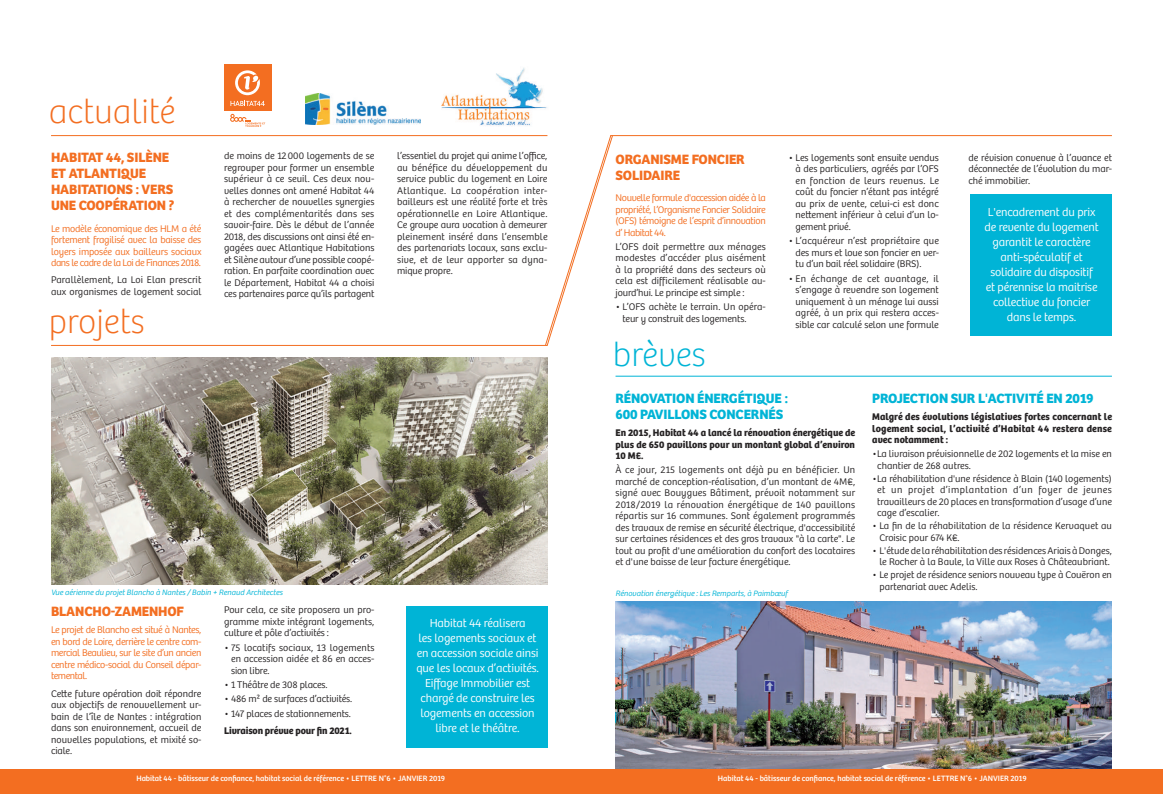
<style>
.page{position:relative;width:1163px;height:794px;background:#fff}
.page>*{position:absolute;margin:0;border:0;box-sizing:border-box;transform-origin:0 0}
.t1{font:100 35px "Bree";color:#f36e21}
.t2{font:100 35px "Bree";color:#00b4d6}
.t3{font:700 14px/16px "Bree";letter-spacing:-.01em;color:#f36e21}
.t4{font:700 14px/16px "Bree";letter-spacing:-.01em;color:#00b4d6}
.t5{font:300 12px/15px "Bree";letter-spacing:-.01em;color:#fff;text-align:center}
.t6{font:300 10px/11.5px "Bree";color:#262324;text-align:justify}
.t7{font:300 10px/11.5px "Bree";letter-spacing:-.035em;color:#f36e21;text-align:justify}
.t8{font:700 10px/11.5px "Bree";color:#262324;text-align:justify}
.t9{font:8px "Bree";color:#fff}
.t10{font:italic 300 8px "Bree";color:#00b4d6}
</style>
<div class="page">
<div style="left:406px;top:606px;width:141px;height:141px;background:#00b4d6"></div>
<img style="left:615px;top:601px;width:496px;height:168px">
<hr style="left:615px;top:376px;width:496px;height:1px;background:#00b4d6">
<div style="left:0;top:769px;width:1162px;height:25px;background:#f36e21"></div>
<hr style="left:51px;top:135px;width:496px;height:1px;background:#f36e21">
<hr style="left:51px;top:345px;width:496px;height:1px;background:#f36e21">
<img style="left:51px;top:357px;width:496px;height:227px">
<img style="left:441px;top:68px;width:106px;height:58px">
<img style="left:305px;top:93px;width:115px;height:31px">
<hr style="left:610px;top:135px;width:501px;height:1px;background:#f36e21">
<svg style="left:545px;top:135px;width:68px;height:211px"></svg>
<div style="left:224px;top:65px;width:47px;height:47px;background:#f36e21"></div>
<svg style="left:235px;top:70px;width:25px;height:25px"></svg>
<svg style="left:230px;top:101px;width:35px;height:5px"></svg>
<svg style="left:230px;top:114px;width:35px;height:13px"></svg>
<div style="left:970px;top:194px;width:141px;height:141px;background:#00b4d6"></div>
<h1 class="t1" style="left:49px;top:92px;width:128px">actualité</h1>
<h2 class="t3" style="left:51px;top:150px;width:125px">HABITAT 44, SILÈNE<br>ET ATLANTIQUE<br>HABITATIONS : VERS<br>UNE COOPÉRATION ?</h2>
<p class="t7" style="left:51px;top:223px;width:152px">Le modèle économique des HLM a été fortement fragilisé avec la baisse des loyers imposée aux bailleurs sociaux dans le cadre de la Loi de Finances 2018.</p>
<p class="t6" style="left:51px;top:274px;width:152px">Parallèlement, La Loi Elan prescrit aux organismes de logement social</p>
<h1 class="t1" style="left:49px;top:302px;width:97px">projets</h1>
<p class="t6" style="left:224px;top:150px;width:152px">de moins de 12000 logements de se regrouper pour former un ensemble supérieur à ce seuil. Ces deux nou&shy;velles donnes ont amené Habitat 44 à rechercher de nouvelles synergies et des complémentarités dans ses savoir-faire. Dès le début de l’année 2018, des discussions ont ainsi été en&shy;gagées avec Atlantique Habitations et Silène autour d’une possible coopé&shy;ration. En parfaite coordination avec le Département, Habitat 44 a choisi ces partenaires parce qu’ils partagent</p>
<p class="t6" style="left:397px;top:150px;width:152px">l’essentiel du projet qui anime l’office, au bénéfice du développement du service public du logement en Loire Atlantique. La coopération inter&shy;bailleurs est une réalité forte et très opérationnelle en Loire Atlantique.<br>Ce groupe aura vocation à demeurer pleinement inséré dans l’ensemble des partenariats locaux, sans exclu&shy;sive, et de leur apporter sa dyna&shy;mique propre.</p>
<p class="t10" style="left:51px;top:587px;width:233px">Vue aérienne du projet Blancho à Nantes / Babin + Renaud Architectes</p>
<h2 class="t3" style="left:51px;top:603px;width:135px">BLANCHO-ZAMENHOF</h2>
<p class="t7" style="left:51px;top:624px;width:152px">Le projet de Blancho est situé à Nantes, en bord de Loire, derrière le centre com&shy;mercial Beaulieu, sur le site d’un ancien centre médico-social du Conseil dépar&shy;temental.</p>
<p class="t6" style="left:51px;top:687px;width:152px">Cette future opération doit répondre aux objectifs de renouvellement ur&shy;bain de l’île de Nantes : intégration dans son environnement, accueil de nouvelles populations, et mixité so&shy;ciale.</p>
<p class="t6" style="left:224px;top:604px;width:152px">Pour cela, ce site proposera un pro&shy;gramme mixte intégrant logements, culture et pôle d’activités :</p>
<p class="t6" style="left:231px;top:642px;width:145px;text-indent:-7px">• 75 locatifs sociaux, 13 logements en accession aidée et 86 en acces&shy;sion libre.</p>
<p class="t6" style="left:224px;top:679px;width:105px">• 1 Théâtre de 308 places.</p>
<p class="t6" style="left:224px;top:693px;width:130px">• 486 m² de surfaces d’activités.</p>
<p class="t6" style="left:224px;top:707px;width:128px">• 147 places de stationnements.</p>
<p class="t8" style="left:224px;top:725px;width:129px">Livraison prévue pour fin 2021.</p>
<p class="t5" style="left:416px;top:615px;width:124px">Habitat 44 réalisera<br>les logements sociaux et en accession sociale ainsi que les locaux d’activités.<br>Eiffage Immobilier est chargé de construire les logements en accession libre et le théâtre.</p>
<h2 class="t3" style="left:615px;top:151px;width:131px">ORGANISME FONCIER<br>SOLIDAIRE</h2>
<p class="t7" style="left:615px;top:192px;width:152px">Nouvelle formule d'accession aidée à la propriété, l’Organisme Foncier Solidaire (OFS) témoigne de l’esprit d’innovation d’ Habitat 44.</p>
<p class="t6" style="left:615px;top:241px;width:152px">L’OFS doit permettre aux ménages modestes d’accéder plus aisément à la propriété dans des secteurs où cela est difficilement réalisable au&shy;jourd’hui. Le principe est simple :</p>
<p class="t6" style="left:622px;top:301px;width:145px;text-indent:-7px">• L’OFS achète le terrain. Un opéra&shy;teur y construit des logements.</p>
<p class="t6" style="left:795px;top:152px;width:145px;text-indent:-7px">• Les logements sont ensuite vendus à des particuliers, agréés par l’OFS en fonction de leurs revenus. Le coût du foncier n’étant pas intégré au prix de vente, celui-ci est donc nettement inférieur à celui d’un lo&shy;gement privé.</p>
<p class="t6" style="left:795px;top:235px;width:145px;text-indent:-7px">• L’acquéreur n’est propriétaire que des murs et loue son foncier en ver&shy;tu d’un bail réel solidaire (BRS).</p>
<p class="t6" style="left:795px;top:273px;width:145px;text-indent:-7px">• En échange de cet avantage, il s’engage à revendre son logement uniquement à un ménage lui aussi agréé, à un prix qui restera acces&shy;sible car calculé selon une formule</p>
<p class="t6" style="left:968px;top:152px;width:145px">de révision convenue à l’avance et déconnectée de l’évolution du mar&shy;ché immobilier.</p>
<p class="t5" style="left:984px;top:204px;width:116px">L'encadrement du prix de revente du logement garantit le caractère anti-spéculatif et solidaire du dispositif et pérennise la maitrise collective du foncier dans le temps.</p>
<h1 class="t2" style="left:612px;top:335px;width:94px">brèves</h1>
<h2 class="t4" style="left:615px;top:390px;width:174px">RÉNOVATION ÉNERGÉTIQUE :<br>600 PAVILLONS CONCERNÉS</h2>
<p class="t8" style="left:615px;top:427px;width:241px">En 2015, Habitat 44 a lancé la rénovation énergétique de plus de 650 pavillons pour un montant global d’environ 10 M€.</p>
<p class="t6" style="left:615px;top:464px;width:241px">À ce jour, 215 logements ont déjà pu en bénéficier. Un marché de conception-réalisation, d’un montant de 4M€, signé avec Bouygues Bâtiment, prévoit notamment sur 2018/2019 la rénovation énergétique de 140 pavillons répartis sur 16 communes. Sont également programmés des travaux de remise en sécurité électrique, d'accessibilité sur certaines résidences et des gros travaux "à la carte". Le tout au profit d'une amélioration du confort des locataires et d'une baisse de leur facture énergétique.</p>
<p class="t10" style="left:615px;top:588px;width:174px">Rénovation énergétique : Les Remparts, à Paimbœuf</p>
<h2 class="t4" style="left:872px;top:390px;width:223px">PROJECTION SUR L'ACTIVITÉ EN 2019</h2>
<p class="t8" style="left:872px;top:411px;width:241px">Malgré des évolutions législatives fortes concernant le logement social, l’activité d’Habitat 44 restera dense avec notamment :</p>
<p class="t6" style="left:877px;top:448px;width:236px;text-indent:-5px">•La livraison prévisionnelle de 202 logements et la mise en chantier de 268 autres.</p>
<p class="t6" style="left:877px;top:473px;width:236px;text-indent:-5px">•La réhabilitation d'une résidence à Blain (140 logements) et un projet d’implantation d’un foyer de jeunes travailleurs de 20 places en transformation d’usage d’une cage d’escalier.</p>
<p class="t6" style="left:879px;top:520px;width:234px;text-indent:-7px">• La fin de la réhabilitation de la résidence Kervaquet au<br>Croisic pour 674 K€.</p>
<p class="t6" style="left:872px;top:545px;width:241px;text-align:center">• L'étude de la réhabilitation des résidences Ariais à Donges, le Rocher à la Baule, la Ville aux Roses à Châteaubriant.</p>
<p class="t6" style="left:879px;top:569px;width:234px;text-indent:-7px">• Le projet de résidence seniors nouveau type à Couëron en partenariat avec Adelis.</p>
<p class="t9" style="left:136px;top:774px;width:310px">Habitat 44 - bâtisseur de confiance, habitat social de référence • LETTRE N°6 • JANVIER 2019</p>
<p class="t9" style="left:717px;top:774px;width:310px">Habitat 44 - bâtisseur de confiance, habitat social de référence • LETTRE N°6 • JANVIER 2019</p>
</div>
